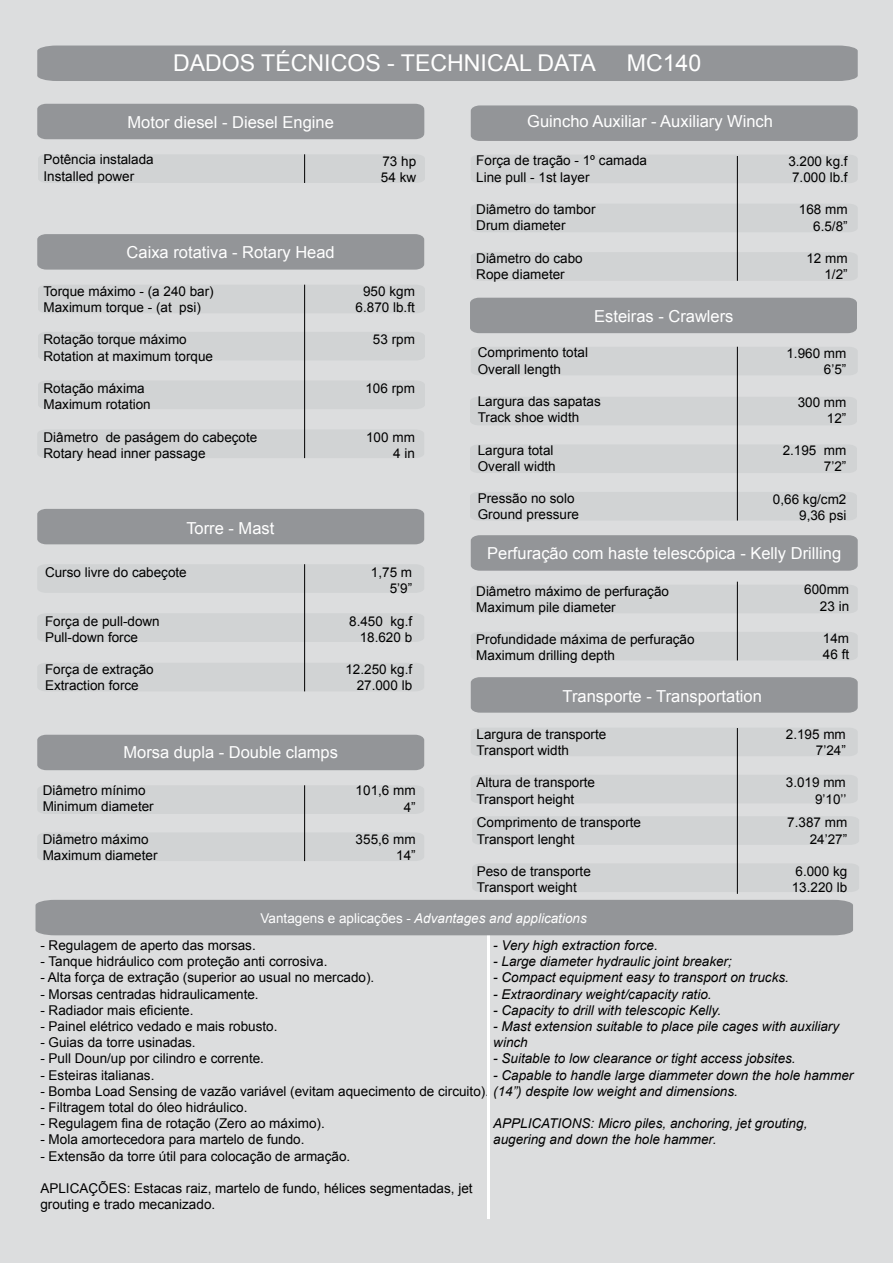
<style>
.page{position:relative;width:893px;height:1263px;background:#dcddde}
.page>*{position:absolute;margin:0;border:0;box-sizing:border-box;transform-origin:0 0}
.t1{font:23.1px "Arial";color:#fff}
.t2{font:16.5px "Arial";color:#fff}
.t3{font:13.5px/16.2px "Arial";color:#000}
.t4{font:italic 13.5px/16.2px "Arial";color:#000}
.t5{font:italic 13.5px "Arial";color:#fff}
.s1{font-style:normal}
.s2{font-style:italic}
</style>
<div class="page">
<div style="left:37px;top:46px;width:821px;height:35px;background:#939598"></div>
<div style="left:37px;top:234px;width:387px;height:36px;background:#939598"></div>
<div style="left:38px;top:285px;width:387px;height:28px;background:#d1d3d4"></div>
<div style="left:38px;top:332px;width:387px;height:28px;background:#d1d3d4"></div>
<div style="left:38px;top:380px;width:387px;height:29px;background:#d1d3d4"></div>
<div style="left:37px;top:429px;width:387px;height:29px;background:#d1d3d4"></div>
<hr style="left:304px;top:285px;width:1px;height:173px;background:#000">
<div style="left:37px;top:104px;width:388px;height:35px;background:#939598"></div>
<div style="left:38px;top:154px;width:387px;height:29px;background:#d1d3d4"></div>
<div style="left:37px;top:735px;width:387px;height:35px;background:#939598"></div>
<div style="left:37px;top:785px;width:387px;height:29px;background:#d1d3d4"></div>
<div style="left:37px;top:832px;width:387px;height:29px;background:#d1d3d4"></div>
<hr style="left:304px;top:785px;width:1px;height:76px;background:#000">
<div style="left:471px;top:105px;width:387px;height:36px;background:#939598"></div>
<div style="left:471px;top:204px;width:387px;height:28px;background:#d1d3d4"></div>
<div style="left:471px;top:252px;width:387px;height:29px;background:#d1d3d4"></div>
<div style="left:471px;top:155px;width:387px;height:28px;background:#d1d3d4"></div>
<hr style="left:737px;top:156px;width:1px;height:125px;background:#000">
<div style="left:470px;top:298px;width:387px;height:35px;background:#939598"></div>
<div style="left:471px;top:347px;width:387px;height:28px;background:#d1d3d4"></div>
<div style="left:470px;top:444px;width:387px;height:29px;background:#d1d3d4"></div>
<div style="left:470px;top:492px;width:387px;height:28px;background:#d1d3d4"></div>
<div style="left:470px;top:397px;width:387px;height:28px;background:#d1d3d4"></div>
<hr style="left:737px;top:347px;width:1px;height:173px;background:#000">
<div style="left:37px;top:509px;width:387px;height:35px;background:#939598"></div>
<div style="left:37px;top:663px;width:387px;height:28px;background:#d1d3d4"></div>
<div style="left:37px;top:613px;width:387px;height:29px;background:#d1d3d4"></div>
<div style="left:37px;top:564px;width:387px;height:29px;background:#d1d3d4"></div>
<hr style="left:304px;top:564px;width:1px;height:127px;background:#000">
<div style="left:471px;top:677px;width:387px;height:36px;background:#939598"></div>
<div style="left:471px;top:775px;width:387px;height:28px;background:#d1d3d4"></div>
<div style="left:471px;top:728px;width:387px;height:28px;background:#d1d3d4"></div>
<div style="left:471px;top:535px;width:387px;height:36px;background:#939598"></div>
<div style="left:471px;top:632px;width:387px;height:28px;background:#d1d3d4"></div>
<div style="left:471px;top:585px;width:387px;height:28px;background:#d1d3d4"></div>
<hr style="left:737px;top:582px;width:1px;height:78px;background:#000">
<hr style="left:488px;top:928px;width:2px;height:291px;background:#fff">
<div style="left:36px;top:900px;width:817px;height:35px;background:#939598"></div>
<div style="left:472px;top:863px;width:387px;height:29px;background:#d1d3d4"></div>
<div style="left:472px;top:816px;width:387px;height:29px;background:#d1d3d4"></div>
<hr style="left:737px;top:728px;width:1px;height:166px;background:#000">
<h1 class="t1" style="left:173px;top:48px;width:424px">DADOS TÉCNICOS - TECHNICAL DATA</h1>
<h1 class="t1" style="left:627px;top:48px;width:76px">MC140</h1>
<p class="t2" style="left:128px;top:111px;width:208px">Motor diesel - Diesel Engine</p>
<p class="t3" style="left:43px;top:152px;width:112px">Potência instalada<br>Installed power</p>
<p class="t3" style="left:381px;top:153px;width:37px">73 hp<br>54 kw</p>
<p class="t2" style="left:127px;top:241px;width:210px">Caixa rotativa - Rotary Head</p>
<p class="t3" style="left:43px;top:283px;width:172px">Torque máximo - (a 240 bar)<br>Maximum torque - (at psi)</p>
<p class="t3" style="left:43px;top:332px;width:171px">Rotação torque máximo<br>Rotation at maximum torque</p>
<p class="t3" style="left:43px;top:380px;width:109px">Rotação máxima<br>Maximum rotation</p>
<p class="t3" style="left:43px;top:429px;width:215px">Diâmetro de paságem do cabeçote<br>Rotary head inner passage</p>
<p class="t3" style="left:356px;top:283px;width:61px;text-align:center">950 kgm<br>6.870 lb.ft</p>
<p class="t3" style="left:373px;top:332px;width:44px">53 rpm</p>
<p class="t3" style="left:365px;top:380px;width:51px">106 rpm</p>
<p class="t3" style="left:366px;top:429px;width:50px;text-align:right">100 mm<br>4 in</p>
<p class="t2" style="left:186px;top:518px;width:90px">Torre - Mast</p>
<p class="t3" style="left:45px;top:564px;width:143px">Curso livre do cabeçote</p>
<p class="t3" style="left:45px;top:613px;width:116px">Força de pull-down<br>Pull-down force</p>
<p class="t3" style="left:45px;top:661px;width:110px">Força de extração<br>Extraction force</p>
<p class="t3" style="left:371px;top:564px;width:43px;text-align:right">1,75 m<br>5’9”</p>
<p class="t3" style="left:349px;top:613px;width:65px;text-align:right">8.450 kg.f<br>18.620 b</p>
<p class="t3" style="left:345px;top:661px;width:68px;text-align:right">12.250 kg.f<br>27.000 lb</p>
<p class="t2" style="left:123px;top:741px;width:216px">Morsa dupla - Double clamps</p>
<p class="t3" style="left:43px;top:782px;width:113px">Diâmetro mínimo<br>Minimum diameter</p>
<p class="t3" style="left:43px;top:831px;width:116px">Diâmetro máximo<br>Maximum diameter</p>
<p class="t3" style="left:356px;top:783px;width:62px;text-align:right">101,6 mm<br>4”</p>
<p class="t3" style="left:356px;top:831px;width:62px;text-align:right">355,6 mm<br>14”</p>
<p class="t2" style="left:527px;top:111px;width:247px">Guincho Auxiliar - Auxiliary Winch</p>
<p class="t3" style="left:476px;top:153px;width:172px">Força de tração - 1º camada<br>Line pull - 1st layer</p>
<p class="t3" style="left:476px;top:201px;width:121px">Diâmetro do tambor<br>Drum diameter</p>
<p class="t3" style="left:476px;top:250px;width:108px">Diâmetro do cabo<br>Rope diameter</p>
<p class="t2" style="left:594px;top:305px;width:141px">Esteiras - Crawlers</p>
<p class="t3" style="left:788px;top:153px;width:61px">3.200 kg.f<br>7.000 lb.f</p>
<p class="t3" style="left:799px;top:202px;width:50px;text-align:right">168 mm<br>6.5/8”</p>
<p class="t3" style="left:806px;top:250px;width:43px;text-align:right">12 mm<br>1/2”</p>
<p class="t3" style="left:478px;top:345px;width:112px">Comprimento total<br>Overall length</p>
<p class="t3" style="left:478px;top:393px;width:125px">Largura das sapatas<br>Track shoe width</p>
<p class="t3" style="left:478px;top:442px;width:80px">Largura total<br>Overall width</p>
<p class="t3" style="left:478px;top:490px;width:103px">Pressão no solo<br>Ground pressure</p>
<p class="t3" style="left:786px;top:345px;width:62px;text-align:right">1.960 mm<br>6’5”</p>
<p class="t3" style="left:798px;top:394px;width:50px;text-align:right">300 mm<br>12”</p>
<p class="t3" style="left:783px;top:442px;width:65px;text-align:right">2.195 mm<br>7’2”</p>
<p class="t3" style="left:773px;top:491px;width:75px;text-align:right">0,66 kg/cm2<br>9,36 psi</p>
<p class="t2" style="left:487px;top:542px;width:355px">Perfuração com haste telescópica - Kelly Drilling</p>
<p class="t3" style="left:476px;top:583px;width:194px">Diâmetro máximo de perfuração<br>Maximum pile diameter</p>
<p class="t3" style="left:476px;top:631px;width:220px">Profundidade máxima de perfuração<br>Maximum drilling depth</p>
<p class="t3" style="left:804px;top:582px;width:47px;text-align:right">600mm<br>23 in</p>
<p class="t3" style="left:823px;top:630px;width:28px">14m<br>46 ft</p>
<p class="t2" style="left:563px;top:685px;width:201px">Transporte - Transportation</p>
<p class="t3" style="left:477px;top:726px;width:131px">Largura de transporte<br>Transport width</p>
<p class="t3" style="left:477px;top:775px;width:120px">Altura de transporte<br>Transport height</p>
<p class="t3" style="left:477px;top:815px;width:166px">Comprimento de transporte<br>Transport lenght</p>
<p class="t3" style="left:477px;top:863px;width:116px">Peso de transporte<br>Transport weight</p>
<p class="t3" style="left:786px;top:726px;width:62px;text-align:right">2.195 mm<br>7’24”</p>
<p class="t3" style="left:786px;top:775px;width:62px;text-align:right">3.019 mm<br>9’10’’</p>
<p class="t3" style="left:787px;top:815px;width:62px;text-align:right">7.387 mm<br>24’27”</p>
<p class="t3" style="left:792px;top:863px;width:57px">6.000 kg<br>13.220 lb</p>
<p class="t5" style="left:261px;top:909px;width:328px"><span class="s1">Vantagens e aplicações -</span> Advantages and applications</p>
<p class="t4" style="left:493px;top:937px;width:166px">- Very high extraction force.</p>
<p class="t4" style="left:493px;top:953px;width:240px">- Large diameter hydraulic joint breaker;</p>
<p class="t4" style="left:493px;top:970px;width:297px">- Compact equipment easy to transport on trucks.</p>
<p class="t4" style="left:493px;top:986px;width:220px">- Extraordinary weight/capacity ratio.</p>
<p class="t4" style="left:493px;top:1002px;width:229px">- Capacity to drill with telescopic Kelly.</p>
<p class="t4" style="left:493px;top:1018px;width:347px">- Mast extension suitable to place pile cages with auxiliary winch</p>
<p class="t4" style="left:493px;top:1051px;width:304px">- Suitable to low clearance or tight access jobsites.</p>
<p class="t4" style="left:493px;top:1067px;width:362px">- Capable to handle large diammeter down the hole hammer</p>
<p class="t4" style="left:493px;top:1115px;width:316px">APPLICATIONS: Micro piles, anchoring, jet grouting, augering and down the hole hammer.</p>
<p class="t3" style="left:40px;top:937px;width:217px">- Regulagem de aperto das morsas.</p>
<p class="t3" style="left:40px;top:953px;width:289px">- Tanque hidráulico com proteção anti corrosiva.</p>
<p class="t3" style="left:40px;top:970px;width:335px">- Alta força de extração (superior ao usual no mercado).</p>
<p class="t3" style="left:40px;top:986px;width:220px">- Morsas centradas hidraulicamente.</p>
<p class="t3" style="left:40px;top:1002px;width:155px">- Radiador mais eficiente.</p>
<p class="t3" style="left:40px;top:1018px;width:239px">- Painel elétrico vedado e mais robusto.</p>
<p class="t3" style="left:40px;top:1034px;width:157px">- Guias da torre usinadas.</p>
<p class="t3" style="left:40px;top:1051px;width:225px">- Pull Doun/up por cilindro e corrente.</p>
<p class="t3" style="left:40px;top:1067px;width:116px">- Esteiras italianas.</p>
<p class="t3" style="left:40px;top:1083px;width:699px">- Bomba Load Sensing de vazão variável (evitam aquecimento de circuito). <span class="s2">(14”) despite low weight and dimensions.</span></p>
<p class="t3" style="left:40px;top:1099px;width:209px">- Filtragem total do óleo hidráulico.</p>
<p class="t3" style="left:40px;top:1115px;width:286px">- Regulagem fina de rotação (Zero ao máximo).</p>
<p class="t3" style="left:40px;top:1132px;width:266px">- Mola amortecedora para martelo de fundo.</p>
<p class="t3" style="left:40px;top:1148px;width:311px">- Extensão da torre útil para colocação de armação.</p>
<p class="t3" style="left:40px;top:1180px;width:434px">APLICAÇÕES: Estacas raiz, martelo de fundo, hélices segmentadas, jet grouting e trado mecanizado.</p>
</div>
